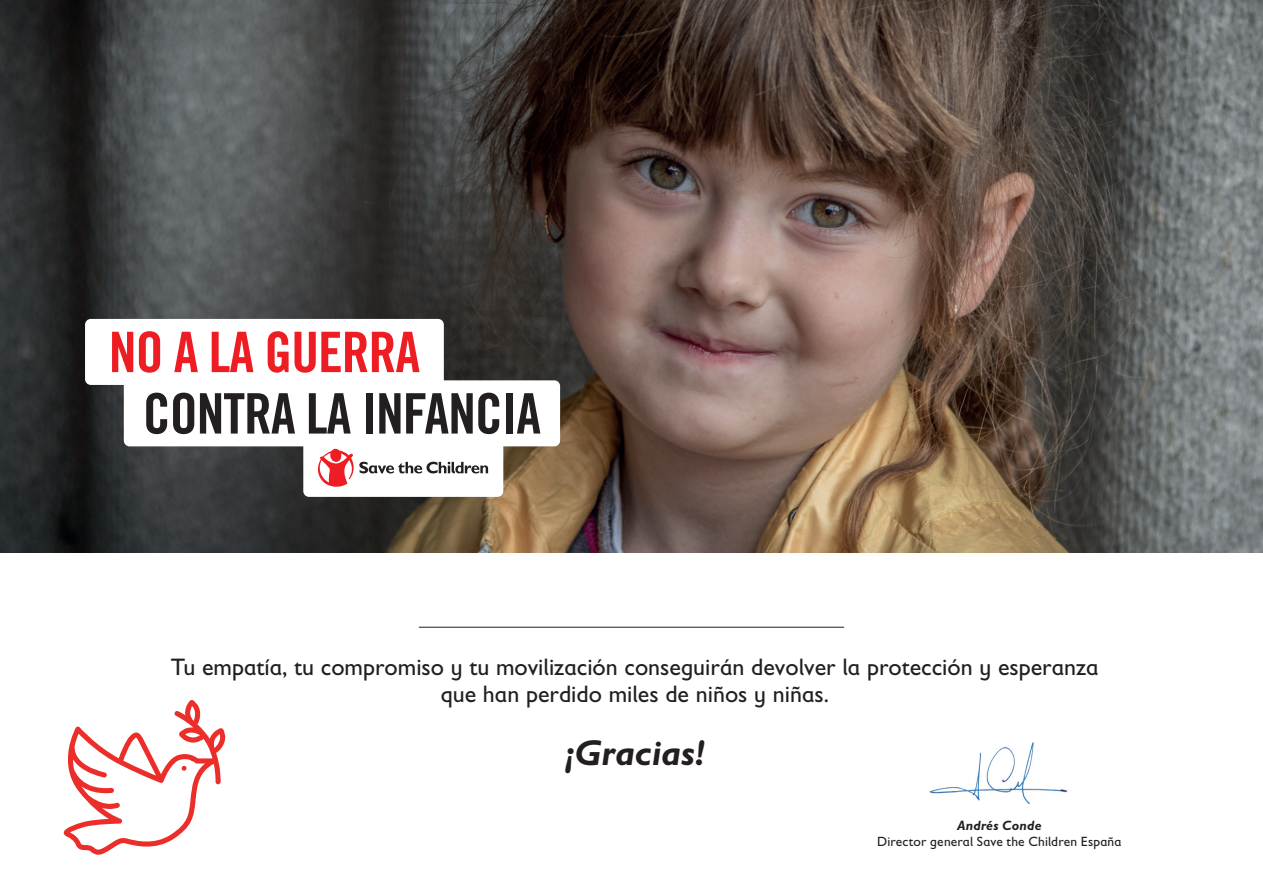
<style>
.page{position:relative;width:1263px;height:893px;background:#fff}
.page>*{position:absolute;margin:0;border:0;box-sizing:border-box;transform-origin:0 0}
.t1{font:55.95px "Trade Gothic LT Std Bd Cn 20";letter-spacing:-.02em;color:#231f20}
.t2{font:55.95px "Trade Gothic LT Std Bd Cn 20";letter-spacing:-.02em;color:#ee1d23}
.t3{font:italic 700 36px "Gill Sans Infant Std";letter-spacing:.005em;color:#231f20}
.t4{font:24px/26.7px "Gill Sans Infant Std";color:#231f20;text-align:center}
.t5{font:13.5px "Gill Sans Infant Std";letter-spacing:.01em;color:#231f20}
.t6{font:italic 700 13.5px "Gill Sans Infant Std";letter-spacing:.02em;color:#231f20}
</style>
<div class="page">
<img style="left:0;top:0;width:1263px;height:553px">
<svg style="left:303px;top:446px;width:200px;height:51px"></svg>
<div style="left:124px;top:380px;width:436px;height:66px;background:#fff;border-radius:6px"></div>
<svg style="left:85px;top:319px;width:359px;height:66px"></svg>
<img style="left:929px;top:742px;width:139px;height:62px">
<svg style="left:64px;top:700px;width:162px;height:155px"></svg>
<hr style="left:419px;top:627px;width:425px;height:1px;background:#231f20">
<h1 class="t2" style="left:109px;top:318px;width:313px">NO A LA GUERRA</h1>
<h1 class="t1" style="left:143px;top:380px;width:400px">CONTRA LA INFANCIA</h1>
<p class="t4" style="left:171px;top:654px;width:929px">Tu empatía, tu compromiso y tu movilización conseguirán devolver la protección y esperanza que han perdido miles de niños y niñas.</p>
<h2 class="t3" style="left:565px;top:731px;width:142px">¡Gracias!</h2>
<p class="t6" style="left:957px;top:817px;width:86px">Andrés Conde</p>
<p class="t5" style="left:877px;top:834px;width:246px">Director general Save the Children España</p>
</div>
